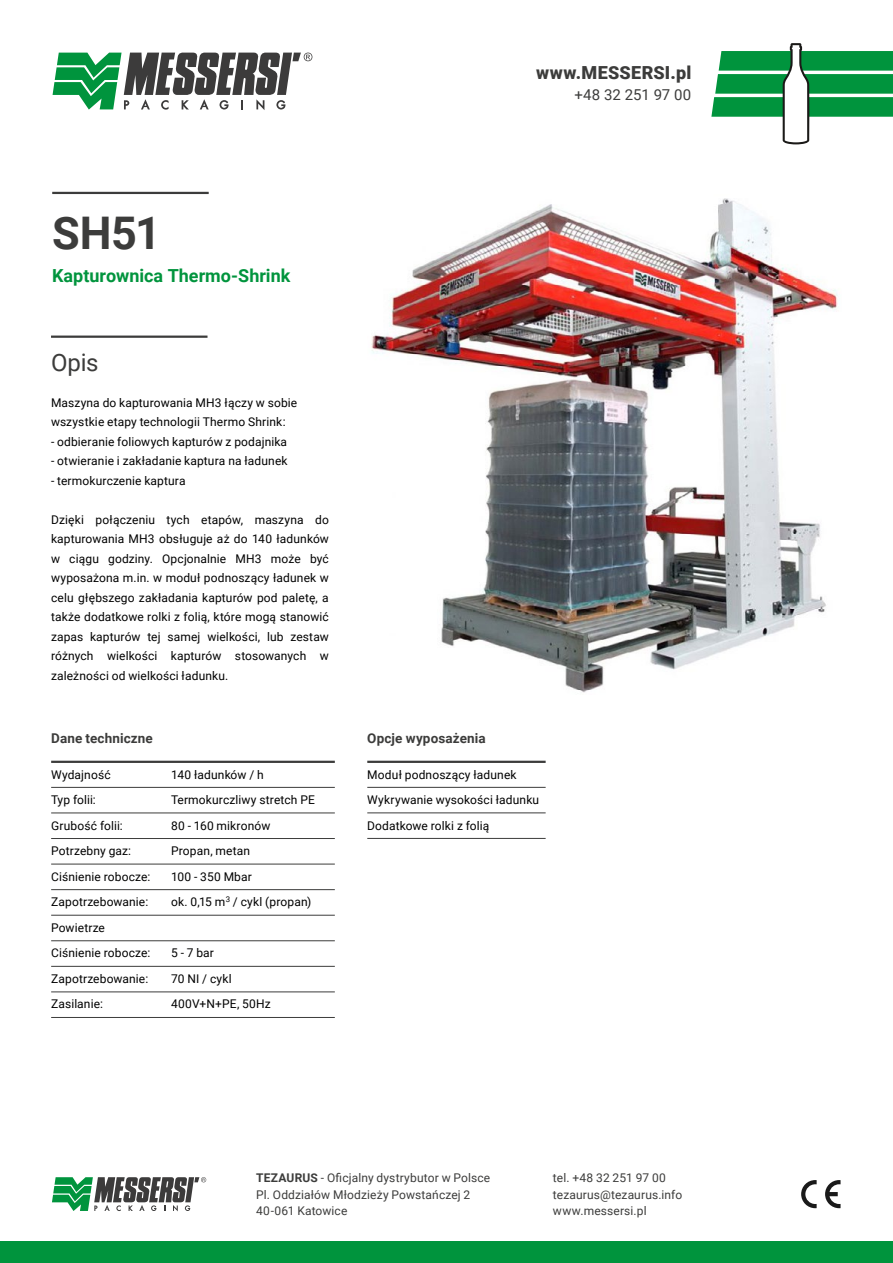
<style>
.page{position:relative;width:893px;height:1263px;background:#fff}
.page>*{position:absolute;margin:0;border:0;box-sizing:border-box;transform-origin:0 0}
.t1{font:700 45px "Roboto";color:#3c3c3b}
.t2{font:24px "Roboto";color:#3c3c3b}
.t3{font:700 18px "Roboto";color:#00943d}
.t4{font:900 18px "Roboto";letter-spacing:.015em;color:#3c3c3b}
.t5{font:15px "Roboto";color:#3c3c3b}
.t6{font:700 13.5px "Roboto";letter-spacing:.005em;color:#3c3c3b}
.t7{font:12px/25.5px "Roboto";letter-spacing:.01em;color:#000}
.t8{font:12px/16.5px "Roboto";letter-spacing:.01em;color:#3c3c3b}
.s1{font-weight:700}
</style>
<div class="page">
<svg style="left:53px;top:52px;width:259px;height:58px"></svg>
<hr style="left:52px;top:192px;width:157px;height:2px;background:#3c3c3b">
<div style="left:0;top:1242px;width:893px;height:21px;background:#00943d"></div>
<svg style="left:52px;top:1177px;width:154px;height:34px"></svg>
<svg style="left:801px;top:1180px;width:39px;height:28px"></svg>
<hr style="left:51px;top:336px;width:156px;height:2px;background:#3c3c3b">
<img style="left:371px;top:198px;width:467px;height:495px">
<hr style="left:51px;top:761px;width:284px;height:2px;background:#3c3c3b">
<hr style="left:51px;top:787px;width:284px;height:1px;background:#3c3c3b">
<hr style="left:51px;top:812px;width:284px;height:1px;background:#3c3c3b">
<hr style="left:51px;top:838px;width:284px;height:1px;background:#3c3c3b">
<hr style="left:51px;top:864px;width:284px;height:1px;background:#3c3c3b">
<hr style="left:51px;top:889px;width:284px;height:1px;background:#3c3c3b">
<hr style="left:51px;top:915px;width:284px;height:1px;background:#3c3c3b">
<hr style="left:51px;top:940px;width:284px;height:1px;background:#3c3c3b">
<hr style="left:51px;top:966px;width:284px;height:1px;background:#3c3c3b">
<hr style="left:51px;top:991px;width:284px;height:1px;background:#3c3c3b">
<hr style="left:51px;top:1017px;width:284px;height:1px;background:#3c3c3b">
<hr style="left:367px;top:761px;width:179px;height:2px;background:#3c3c3b">
<hr style="left:367px;top:787px;width:179px;height:1px;background:#3c3c3b">
<hr style="left:367px;top:812px;width:179px;height:1px;background:#3c3c3b">
<hr style="left:367px;top:838px;width:179px;height:1px;background:#3c3c3b">
<svg style="left:711px;top:43px;width:182px;height:101px"></svg>
<h3 class="t4" style="left:536px;top:60px;width:156px">www.MESSERSI.pl</h3>
<p class="t5" style="left:574px;top:84px;width:118px">+48 32 251 97 00</p>
<h1 class="t1" style="left:52px;top:201px;width:110px">SH51</h1>
<h3 class="t3" style="left:52px;top:263px;width:240px">Kapturownica Thermo-Shrink</h3>
<h2 class="t2" style="left:51px;top:346px;width:49px">Opis</h2>
<p class="t7" style="left:51px;top:392px;width:248px;line-height:19.5px">Maszyna do kapturowania MH3 łączy w sobie wszystkie etapy technologii Thermo Shrink:</p>
<p class="t7" style="left:51px;top:428px;width:238px">- odbieranie foliowych kapturów z podajnika</p>
<p class="t7" style="left:51px;top:448px;width:238px">- otwieranie i zakładanie kaptura na ładunek</p>
<p class="t7" style="left:51px;top:467px;width:136px">- termokurczenie kaptura</p>
<p class="t7" style="left:51px;top:509px;width:279px;line-height:19.5px;text-align:justify">Dzięki połączeniu tych etapów, maszyna do kapturowania MH3 obsługuje aż do 140 ładunków w ciągu godziny. Opcjonalnie MH3 może być wyposażona m.in. w moduł podnoszący ładunek w celu głębszego zakładania kapturów pod paletę, a także dodatkowe rolki z folią, które mogą stanowić zapas kapturów tej samej wielkości, lub zestaw różnych wielkości kapturów stosowanych w zależności od wielkości ładunku.</p>
<p class="t6" style="left:51px;top:729px;width:103px">Dane techniczne</p>
<p class="t7" style="left:51px;top:761px;width:101px">Wydajność<br>Typ folii:<br>Grubość folii:<br>Potrzebny gaz:<br>Ciśnienie robocze:<br>Zapotrzebowanie:<br>Powietrze<br>Ciśnienie robocze:<br>Zapotrzebowanie:<br>Zasilanie:</p>
<p class="t7" style="left:171px;top:761px;width:145px">140 ładunków / h<br>Termokurczliwy stretch PE<br>80 - 160 mikronów<br>Propan, metan<br>100 - 350 Mbar<br>ok. 0,15 m<sup>3</sup> / cykl (propan)</p>
<p class="t7" style="left:171px;top:940px;width:101px">5 - 7 bar<br>70 NI / cykl<br>400V+N+PE, 50Hz</p>
<p class="t6" style="left:367px;top:729px;width:120px">Opcje wyposażenia</p>
<p class="t7" style="left:367px;top:761px;width:173px">Moduł podnoszący ładunek<br>Wykrywanie wysokości ładunku<br>Dodatkowe rolki z folią</p>
<p class="t8" style="left:256px;top:1169px;width:236px"><span class="s1">TEZAURUS</span> - Oficjalny dystrybutor w Polsce<br>Pl. Oddziałów Młodzieży Powstańczej 2<br>40-061 Katowice</p>
<p class="t8" style="left:553px;top:1169px;width:131px">tel. +48 32 251 97 00 tezaurus@tezaurus.info www.messersi.pl</p>
</div>
